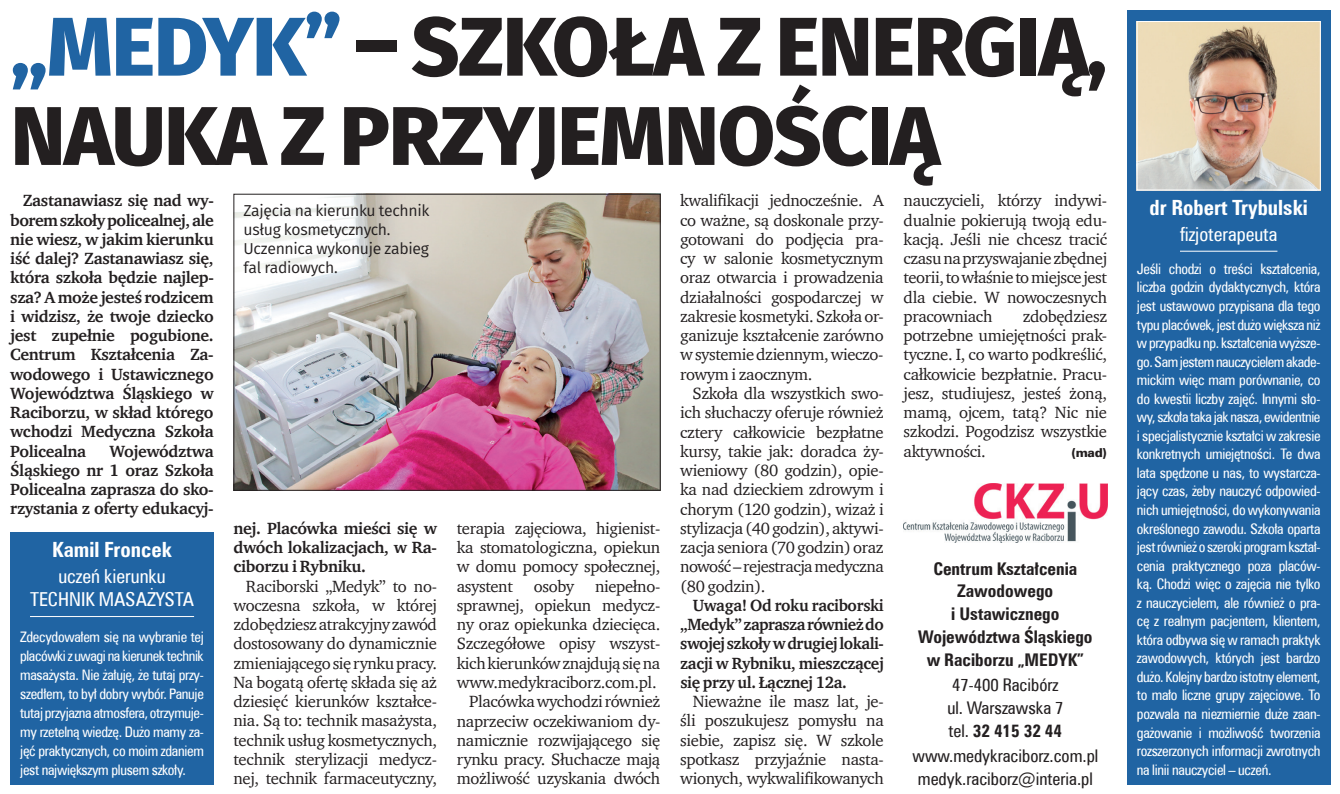
<style>
.page{position:relative;width:1340px;height:794px;background:#fff}
.page>*{position:absolute;margin:0;border:0;box-sizing:border-box;transform-origin:0 0}
.t1{font:800 83.12px/89.2px "Fira Sans";letter-spacing:-.015em;color:#231f20}
.t2{font:700 21px "Zurich Cn EU";color:#fff}
.t3{font:19.25px/23.1px "Zurich Cn EU";color:#fff;text-align:center}
.t4{font:17.5px/22.8px "Zurich Cn EU";color:#231f20}
.t5{font:700 17.5px/22.8px "Zurich Cn EU";color:#231f20;text-align:center}
.t6{font:16.62px/19.2px "ITC Charter Com";letter-spacing:-.02em;color:#231f20;text-align:justify}
.t7{font:700 16.62px/19.2px "ITC Charter Com";letter-spacing:-.02em;color:#231f20;text-align:justify}
.t8{font:15.75px/18.9px "Fira Sans";letter-spacing:-.02em;color:#231f20}
.t9{font:14.53px/18.6px "Zurich Cn EU";letter-spacing:-.02em;color:#fff;text-align:justify}
.t10{font:12.25px "Zurich Blk EU Normal";color:#231f20}
.s1{color:#2064a3}
.s2{font-weight:700}
</style>
<div class="page">
<div style="left:1126px;top:10px;width:204px;height:774px;background:#2064a3"></div>
<img style="left:1138px;top:23px;width:180px;height:165px">
<div style="left:1136px;top:21px;width:184px;height:169px;border:1px solid #fff"></div>
<div style="left:10px;top:532px;width:204px;height:252px;background:#2064a3"></div>
<hr style="left:30px;top:616px;width:164px;height:1px;background:#fff">
<hr style="left:1179px;top:251px;width:98px;height:1px;background:#fff">
<img style="left:903px;top:483px;width:204px;height:60px">
<img style="left:236px;top:196px;width:422px;height:292px">
<h1 class="t1" style="left:10px;top:8px;width:1098px"><span class="s1">„MEDYK”</span> – SZKOŁA Z ENERGIĄ,<br>NAUKA Z PRZYJEMNOŚCIĄ</h1>
<p class="t7" style="left:10px;top:191px;width:205px;text-indent:13px">Zastanawiasz się nad wy&shy;boremszkołypolicealnej,ale nie wiesz, w jakim kierunku iść dalej? Zastanawiasz się, która szkoła będzie najlep&shy;sza? A może jesteś rodzicem i widzisz, że twoje dziecko jest zupełnie pogubione.<br>Centrum Kształcenia Za&shy;wodowego i Ustawicznego Województwa Śląskiego w Raciborzu, w skład którego wchodzi Medyczna Szkoła Policealna</p>
<p class="t7" style="left:10px;top:441px;width:205px;text-indent:99px">Województwa Śląskiego nr 1 oraz Szkoła Policealna zaprasza do sko&shy;rzystania z oferty edukacyj-</p>
<p class="t2" style="left:52px;top:537px;width:121px">Kamil Froncek</p>
<p class="t3" style="left:30px;top:565px;width:165px">uczeń kierunku<br>TECHNIK MASAŻYSTA</p>
<p class="t9" style="left:20px;top:627px;width:185px">Zdecydowałem się na wybranie tej placówki z uwagi na kierunek technik masażysta. Nie żałuję, że tutaj przy&shy;szedłem, to był dobry wybór. Panuje tutaj przyjazna atmosfera, otrzymuje&shy;my rzetelną wiedzę. Dużo mamy za&shy;jęć praktycznych, co moim zdaniem jest największym plusem szkoły.</p>
<p class="t8" style="left:243px;top:202px;width:187px">Zajęcia na kierunku technik usług kosmetycznych.<br>Uczennica wykonuje zabieg fal radiowych.</p>
<p class="t7" style="left:233px;top:518px;width:205px">nej. Placówka mieści się w dwóch lokalizacjach, w Ra&shy;ciborzu i Rybniku.</p>
<p class="t6" style="left:233px;top:576px;width:205px;text-indent:12px">Raciborski „Medyk” to no&shy;woczesna szkoła, w której zdobędziesz atrakcyjny zawód dostosowany do dynamicznie zmieniającego się rynku pracy.<br>Na bogatą ofertę składa się aż dziesięć kierunków kształce&shy;nia. Są to: technik masażysta, technik usług kosmetycznych, technik sterylizacji medycz&shy;nej, technik farmaceutyczny,</p>
<p class="t6" style="left:457px;top:518px;width:205px">terapia zajęciowa, higienist&shy;ka stomatologiczna, opiekun w domu pomocy społecznej, asystent</p>
<p class="t6" style="left:457px;top:576px;width:205px;text-align:right">niepełno-<br>sprawnej, opiekun medycz&shy;ny oraz opiekunka dziecięca.<br>Szczegółowe opisy wszyst&shy;kich kierunków znajdują się na www.medykraciborz.com.pl.<br>Placówka wychodzi również naprzeciw oczekiwaniom dy&shy;namicznie rozwijającego się rynku pracy. Słuchacze mają możliwość uzyskania dwóch</p>
<p class="t6" style="left:534px;top:576px;width:42px">osoby</p>
<p class="t6" style="left:680px;top:191px;width:205px">kwalifikacji jednocześnie. A co ważne, są doskonale przy&shy;gotowani do podjęcia pra&shy;cy w salonie kosmetycznym oraz otwarcia i prowadzenia działalności gospodarczej w zakresie kosmetyki. Szkoła or&shy;ganizuje kształcenie zarówno w systemie dziennym, wieczo&shy;rowym i zaocznym.</p>
<p class="t6" style="left:680px;top:383px;width:205px;text-indent:12px">Szkoła dla wszystkich swo&shy;ich słuchaczy oferuje również cztery całkowicie bezpłatne kursy, takie jak: doradca ży&shy;wieniowy (80 godzin), opie&shy;ka nad dzieckiem zdrowym i chorym (120 godzin), wizaż i stylizacja (40 godzin), aktywi&shy;zacja seniora (70 godzin) oraz nowość – rejestracja medyczna (80 godzin).</p>
<p class="t7" style="left:680px;top:595px;width:205px;text-indent:12px">Uwaga! Od roku raciborski „Medyk”zapraszarównieżdo swojejszkoływdrugiejlokali&shy;zacji w Rybniku, mieszczącej się przy ul. Łącznej 12a.</p>
<p class="t6" style="left:680px;top:691px;width:205px;text-indent:12px">Nieważne ile masz lat, je&shy;śli poszukujesz pomysłu na siebie, zapisz się. W szkole spotkasz przyjaźnie nasta&shy;wionych, wykwalifikowanych</p>
<p class="t6" style="left:903px;top:191px;width:205px">nauczycieli, którzy indywi&shy;dualnie pokierują twoją edu&shy;kacją. Jeśli nie chcesz tracić czasu na przyswajanie zbędnej teorii, to właśnie to miejsce jest dla ciebie. W nowoczesnych pracowniach</p>
<p class="t6" style="left:903px;top:306px;width:205px;text-indent:119px">zdobędziesz potrzebne umiejętności prak&shy;tyczne. I, co warto podkreślić, całkowicie bezpłatnie. Pracu&shy;jesz, studiujesz, jesteś żoną, mamą, ojcem, tatą? Nic nie szkodzi. Pogodzisz wszystkie aktywności.</p>
<p class="t10" style="left:1071px;top:445px;width:37px">(mad)</p>
<p class="t5" style="left:918px;top:557px;width:176px">Centrum Kształcenia<br>Zawodowego<br>i Ustawicznego<br>Województwa Śląskiego w Raciborzu „MEDYK”</p>
<p class="t4" style="left:947px;top:673px;width:117px">47-400 Racibórz ul. Warszawska 7 tel. <span class="s2">32 415 32 44</span></p>
<p class="t4" style="left:912px;top:744px;width:187px;text-align:center">www.medykraciborz.com.pl medyk.raciborz@interia.pl</p>
<p class="t2" style="left:1149px;top:195px;width:160px">dr Robert Trybulski</p>
<p class="t3" style="left:1179px;top:222px;width:99px">fizjoterapeuta</p>
<p class="t9" style="left:1136px;top:259px;width:185px">Jeśli chodzi o treści kształcenia, liczba godzin dydaktycznych, która jest ustawowo przypisana dla tego typu placówek, jest dużo większa niż w przypadku np. kształcenia wyższe&shy;go. Sam jestem nauczycielem akade&shy;mickim więc mam porównanie, co do kwestii liczby zajęć. Innymi sło&shy;wy, szkoła taka jak nasza, ewidentnie i specjalistycznie kształci w zakresie konkretnych umiejętności. Te dwa lata spędzone u nas, to wystarcza&shy;jący czas, żeby nauczyć odpowied&shy;nich umiejętności, do wykonywania określonego zawodu. Szkoła oparta jest również o szeroki program kształ&shy;cenia praktycznego poza placów&shy;ką. Chodzi więc o zajęcia nie tylko z nauczycielem, ale również o pra&shy;cę z realnym pacjentem, klientem, która odbywa się w ramach praktyk zawodowych, których jest bardzo dużo. Kolejny bardzo istotny element, to mało liczne grupy zajęciowe. To pozwala na niezmiernie duże zaan&shy;gażowanie i możliwość tworzenia rozszerzonych informacji zwrotnych na linii nauczyciel – uczeń.</p>
</div>
